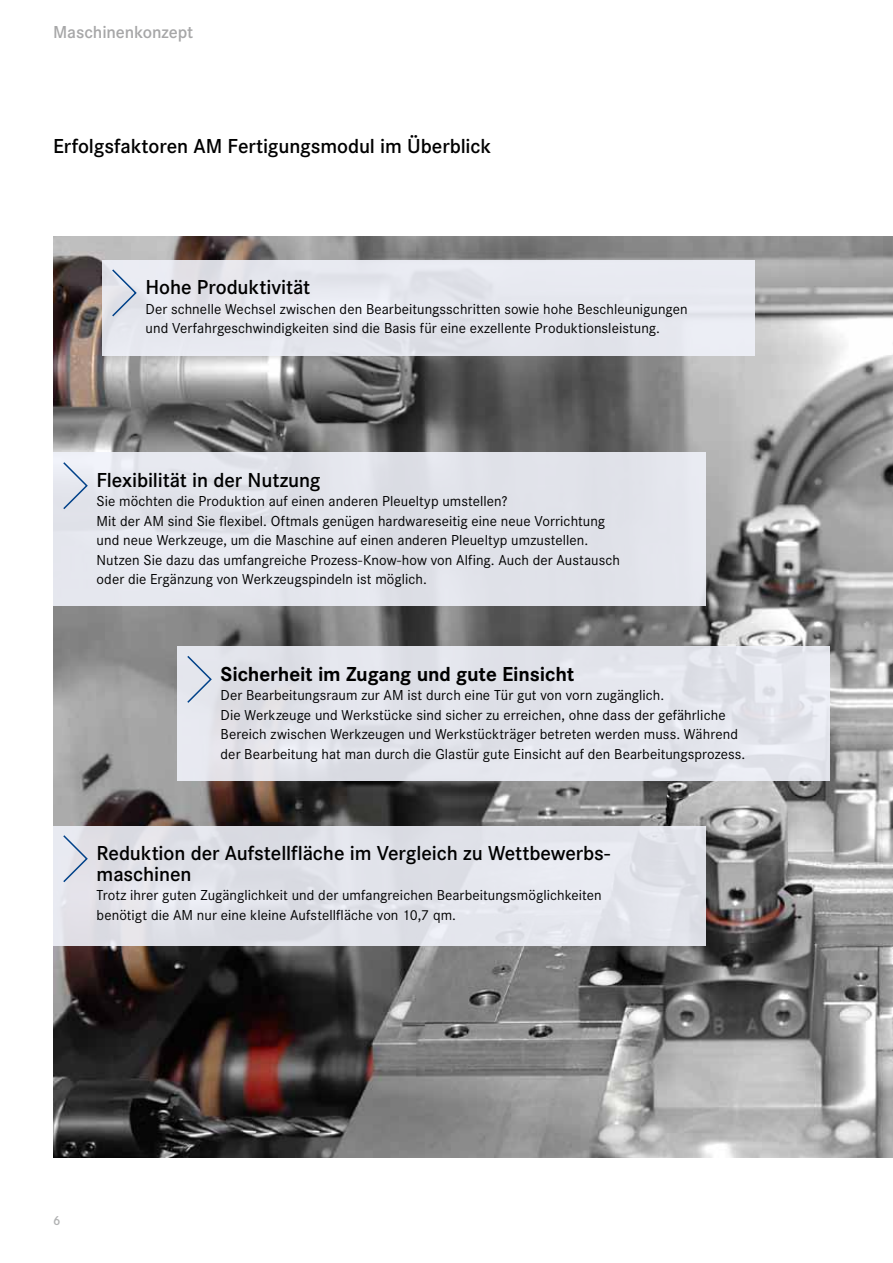
<style>
.page{position:relative;width:893px;height:1263px;background:#fff}
.page>*{position:absolute;margin:0;border:0;box-sizing:border-box;transform-origin:0 0}
.t1{font:600 21px/21px "Corporate S";letter-spacing:-.005em;color:#000}
.t2{font:700 21px "Corporate S";letter-spacing:-.01em;color:#000}
.t3{font:600 18px "Corporate S";letter-spacing:-.005em;color:#a7a7a8}
.t4{font:15px/19.5px "Corporate S";letter-spacing:.005em;color:#000}
.t5{font:600 13.5px "Corporate S";color:#b1b2b3}
</style>
<div class="page">
<img style="left:53px;top:236px;width:840px;height:921px">
<div style="left:102px;top:260px;width:652px;height:95px;background:#e6e7ee"></div>
<svg style="left:111px;top:269px;width:26px;height:49px"></svg>
<div style="left:53px;top:453px;width:652px;height:153px;background:#e2e4eb"></div>
<svg style="left:62px;top:461px;width:27px;height:49px"></svg>
<div style="left:177px;top:646px;width:652px;height:135px;background:#e3e4eb"></div>
<svg style="left:187px;top:656px;width:25px;height:47px"></svg>
<div style="left:53px;top:826px;width:652px;height:119px;background:#e1e3ea"></div>
<svg style="left:63px;top:835px;width:25px;height:47px"></svg>
<p class="t3" style="left:53px;top:22px;width:142px">Maschinenkonzept</p>
<h1 class="t1" style="left:53px;top:136px;width:440px">Erfolgsfaktoren AM Fertigungsmodul im Überblick</h1>
<h1 class="t1" style="left:145px;top:277px;width:166px">Hohe Produktivität</h1>
<p class="t4" style="left:145px;top:299px;width:544px">Der schnelle Wechsel zwischen den Bearbeitungsschritten sowie hohe Beschleunigungen und Verfahrgeschwindigkeiten sind die Basis für eine exzellente Produktionsleistung.</p>
<h1 class="t1" style="left:97px;top:470px;width:226px">Flexibilität in der Nutzung</h1>
<p class="t4" style="left:97px;top:492px;width:525px">Sie möchten die Produktion auf einen anderen Pleueltyp umstellen?<br>Mit der AM sind Sie flexibel. Oftmals genügen hardwareseitig eine neue Vorrichtung und neue Werkzeuge, um die Maschine auf einen anderen Pleueltyp umzustellen.<br>Nutzen Sie dazu das umfangreiche Prozess-Know-how von Alfing. Auch der Austausch oder die Ergänzung von Werkzeugspindeln ist möglich.</p>
<h1 class="t2" style="left:221px;top:661px;width:355px">Sicherheit im Zugang und gute Einsicht</h1>
<p class="t4" style="left:221px;top:685px;width:526px">Der Bearbeitungsraum zur AM ist durch eine Tür gut von vorn zugänglich.<br>Die Werkzeuge und Werkstücke sind sicher zu erreichen, ohne dass der gefährliche Bereich zwischen Werkzeugen und Werkstückträger betreten werden muss. Während der Bearbeitung hat man durch die Glastür gute Einsicht auf den Bearbeitungsprozess.</p>
<h1 class="t1" style="left:97px;top:843px;width:515px">Reduktion der Aufstellfläche im Vergleich zu Wettbewerbs&shy;maschinen</h1>
<p class="t4" style="left:97px;top:886px;width:507px">Trotz ihrer guten Zugänglichkeit und der umfangreichen Bearbeitungsmöglichkeiten benötigt die AM nur eine kleine Aufstellfläche von 10,7 qm.</p>
<p class="t5" style="left:53px;top:1212px;width:9px">6</p>
</div>
